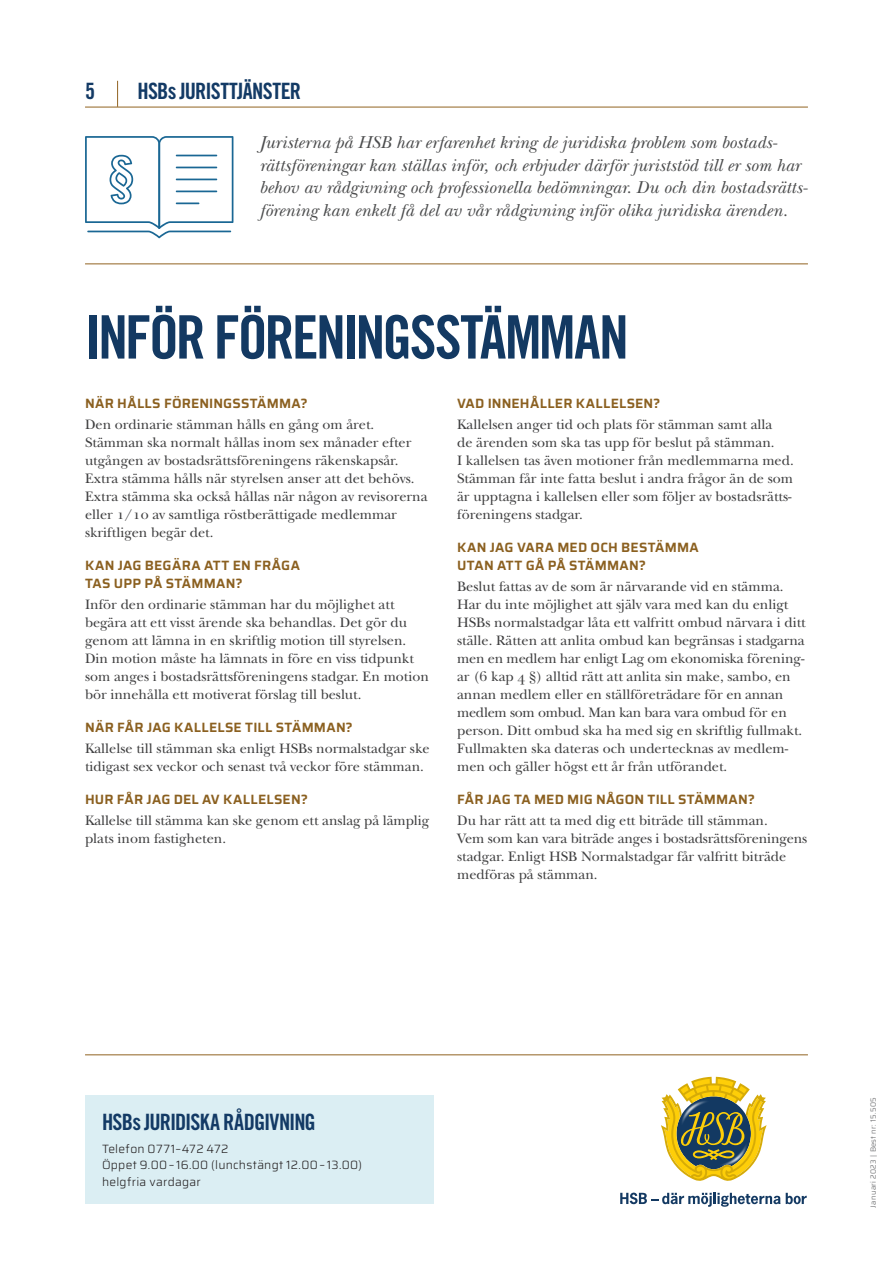
<style>
.page{position:relative;width:893px;height:1263px;background:#fff}
.page>*{position:absolute;margin:0;border:0;box-sizing:border-box;transform-origin:0 0}
.t1{font:60px "Trade Gothic Bold Cond Twenty";letter-spacing:-.045em;color:#133962}
.t2{font:22.5px "Trade Gothic Bold Cond Twenty";letter-spacing:-.035em;color:#133a65}
.t3{font:italic 18px/22.5px "New Baskerville";letter-spacing:.005em;color:#4b4c4d}
.t4{font:14.25px/18px "New Baskerville Std";color:#3e3e3f}
.t5{font:600 13.5px/18px "Saira";letter-spacing:.015em;color:#8b6020}
.t6{font:300 12px/16.5px "Saira";letter-spacing:.02em;color:#231f20}
.t7{font:300 7.5px "Saira";letter-spacing:.04em;color:#57585a}
</style>
<div class="page">
<svg style="left:661px;top:1077px;width:106px;height:104px"></svg>
<svg style="left:620px;top:1192px;width:187px;height:15px"></svg>
<img style="left:676px;top:1096px;width:75px;height:76px">
<hr style="left:85px;top:1054px;width:723px;height:1px;background:#916321">
<hr style="left:85px;top:264px;width:723px;height:1px;background:#916321">
<hr style="left:85px;top:107px;width:723px;height:1px;background:#916321">
<svg style="left:117px;top:81px;width:1px;height:26px"></svg>
<svg style="left:85px;top:136px;width:148px;height:102px"></svg>
<div style="left:85px;top:1095px;width:349px;height:108px;background:#dbeef3"></div>
<h2 class="t2" style="left:85px;top:77px;width:11px">5</h2>
<h2 class="t2" style="left:137px;top:77px;width:165px">HSBs JURISTTJÄNSTER</h2>
<p class="t3" style="left:259px;top:131px;width:550px">Juristerna på HSB har erfarenhet kring de juridiska problem som bostads&shy;rättsföreningar kan ställas inför, och erbjuder därför juriststöd till er som har behov av rådgivning och professionella bedömningar. Du och din bostadsrätts&shy;förening kan enkelt få del av vår rådgivning inför olika juridiska ärenden.</p>
<h1 class="t1" style="left:85px;top:301px;width:545px">INFÖR FÖRENINGSSTÄMMAN</h1>
<p class="t5" style="left:85px;top:394px;width:224px">NÄR HÅLLS FÖRENINGSSTÄMMA?</p>
<p class="t4" style="left:85px;top:415px;width:344px">Den ordinarie stämman hålls en gång om året.<br>Stämman ska normalt hållas inom sex månader efter utgången av bostadsrättsföreningens räkenskapsår.<br>Extra stämma hålls när styrelsen anser att det behövs.<br>Extra stämma ska också hållas när någon av revisorerna eller 1/10 av samtliga röstberättigade medlemmar skriftligen begär det.</p>
<p class="t5" style="left:85px;top:556px;width:216px">KAN JAG BEGÄRA ATT EN FRÅGA<br>TAS UPP PÅ STÄMMAN?</p>
<p class="t4" style="left:85px;top:595px;width:345px">Inför den ordinarie stämman har du möjlighet att begära att ett visst ärende ska behandlas. Det gör du genom att lämna in en skriftlig motion till styrelsen.<br>Din motion måste ha lämnats in före en viss tidpunkt som anges i bostadsrättsföreningens stadgar. En motion bör innehålla ett motiverat förslag till beslut.</p>
<p class="t5" style="left:85px;top:718px;width:269px">NÄR FÅR JAG KALLELSE TILL STÄMMAN?</p>
<p class="t4" style="left:85px;top:739px;width:346px">Kallelse till stämman ska enligt HSBs normalstadgar ske tidigast sex veckor och senast två veckor före stämman.</p>
<p class="t5" style="left:85px;top:790px;width:224px">HUR FÅR JAG DEL AV KALLELSEN?</p>
<p class="t4" style="left:85px;top:811px;width:346px">Kallelse till stämma kan ske genom ett anslag på lämplig plats inom fastigheten.</p>
<p class="t5" style="left:457px;top:394px;width:205px">VAD INNEHÅLLER KALLELSEN?</p>
<p class="t4" style="left:457px;top:415px;width:338px">Kallelsen anger tid och plats för stämman samt alla<br>de ärenden som ska tas upp för beslut på stämman.<br>I kallelsen tas även motioner från medlemmarna med.<br>Stämman får inte fatta beslut i andra frågor än de som är upptagna i kallelsen eller som följer av bostadsrätts&shy;föreningens stadgar.</p>
<p class="t5" style="left:457px;top:538px;width:243px">KAN JAG VARA MED OCH BESTÄMMA<br>UTAN ATT GÅ PÅ STÄMMAN?</p>
<p class="t4" style="left:457px;top:577px;width:350px">Beslut fattas av de som är närvarande vid en stämma.<br>Har du inte möjlighet att själv vara med kan du enligt HSBs normalstadgar låta ett valfritt ombud närvara i ditt ställe. Rätten att anlita ombud kan begränsas i stadgarna men en medlem har enligt Lag om ekonomiska förening&shy;ar (6 kap 4 §) alltid rätt att anlita sin make, sambo, en annan medlem eller en ställföreträdare för en annan medlem som ombud. Man kan bara vara ombud för en person. Ditt ombud ska ha med sig en skriftlig fullmakt.<br>Fullmakten ska dateras och undertecknas av medlem&shy;men och gäller högst ett år från utförandet.</p>
<p class="t5" style="left:457px;top:790px;width:300px">FÅR JAG TA MED MIG NÅGON TILL STÄMMAN?</p>
<p class="t4" style="left:457px;top:811px;width:352px">Du har rätt att ta med dig ett biträde till stämman.<br>Vem som kan vara biträde anges i bostadsrättsföreningens stadgar. Enligt HSB Normalstadgar får valfritt biträde medföras på stämman.</p>
<h2 class="t2" style="left:102px;top:1108px;width:215px">HSBs JURIDISKA RÅDGIVNING</h2>
<p class="t6" style="left:102px;top:1140px;width:261px">Telefon 0771–472 472<br>Öppet 9.00–16.00 (lunchstängt 12.00–13.00) helgfria vardagar</p>
<p class="t7" style="left:868px;top:1207px;width:112px;rotate:-90deg">Januari 2023 | Best nr: 15.505</p>
</div>
